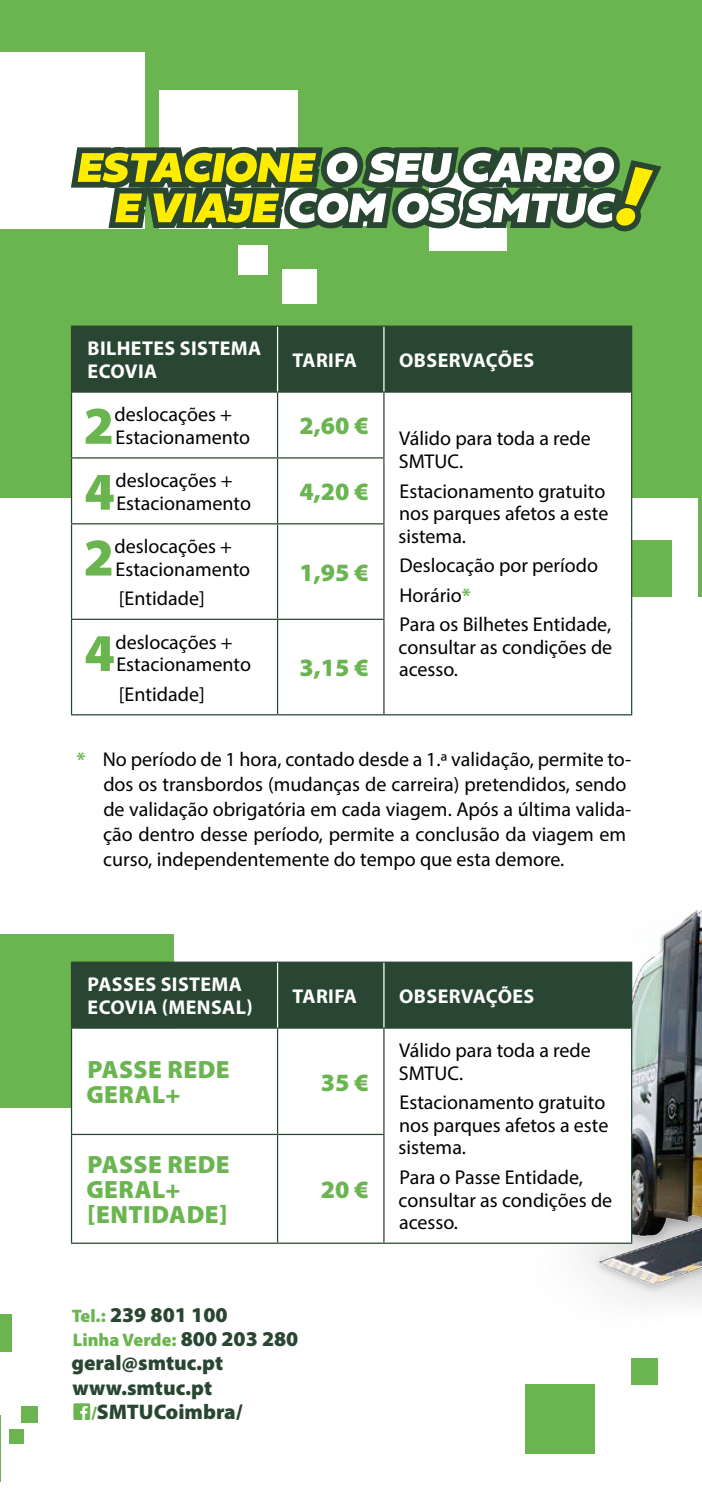
<style>
.page{position:relative;width:702px;height:1489px;background:#fff}
.page>*{position:absolute;margin:0;border:0;box-sizing:border-box;transform-origin:0 0}
.t1{font:900 53.5px "Myriad Pro";color:#6ab550}
.t2{font:900 25px/25px "Myriad Pro";letter-spacing:.02em;color:#6ab550}
.t3{font:900 21.25px/24.2px "Myriad Pro";color:#284631}
.t4{font:20px/22.5px "Myriad Pro";color:#000}
.t5{font:700 20px/22.5px "Myriad Pro";letter-spacing:.02em;color:#fff}
.t6{font:900 18.25px "Myriad Pro";color:#6ab550}
.s1{font-weight:700;color:#6ab550}
.s2{font-size:18.25px;color:#6ab550}
.s3{font-size:21.25px;color:#284631}
.s4{font-family:"Social Icons Pro Set 1 Rounded";font-weight:400;font-size:24.25px;color:#6ab550}
</style>
<div class="page">
<div style="left:0;top:0;width:702px;height:498px;background:#6ab550"></div>
<div style="left:611px;top:540px;width:60px;height:56px;background:#6ab550"></div>
<hr style="left:698px;top:421px;width:4px;height:175px;background:#6ab550">
<div style="left:160px;top:90px;width:138px;height:138px;background:#fff"></div>
<div style="left:429px;top:173px;width:77px;height:78px;background:#fff"></div>
<div style="left:282px;top:269px;width:35px;height:35px;background:#fff"></div>
<div style="left:239px;top:245px;width:29px;height:29px;background:#fff"></div>
<hr style="left:0;top:1414px;width:1px;height:67px;background:#6ab550">
<div style="left:0;top:1314px;width:12px;height:37px;background:#6ab550"></div>
<div style="left:21px;top:1405px;width:17px;height:17px;background:#6ab550"></div>
<div style="left:9px;top:1429px;width:14px;height:14px;background:#6ab550"></div>
<div style="left:0;top:52px;width:144px;height:176px;background:#fff"></div>
<div style="left:0;top:934px;width:173px;height:173px;background:#6ab550"></div>
<img style="left:174px;top:551px;width:528px;height:903px">
<svg style="left:71px;top:147px;width:590px;height:84px"></svg>
<div style="left:72px;top:327px;width:559px;height:64px;background:#284631"></div>
<svg style="left:72px;top:392px;width:559px;height:322px"></svg>
<hr style="left:71px;top:325px;width:206px;height:2px;background:#284631">
<hr style="left:71px;top:327px;width:1px;height:64px;background:#284631">
<hr style="left:277px;top:325px;width:107px;height:2px;background:#284631">
<hr style="left:384px;top:325px;width:248px;height:2px;background:#284631">
<hr style="left:631px;top:327px;width:1px;height:64px;background:#284631">
<hr style="left:71px;top:391px;width:206px;height:1px;background:#284631">
<hr style="left:71px;top:392px;width:1px;height:65px;background:#284631">
<hr style="left:277px;top:391px;width:107px;height:1px;background:#284631">
<hr style="left:277px;top:392px;width:1px;height:65px;background:#284631">
<hr style="left:384px;top:391px;width:248px;height:1px;background:#284631">
<hr style="left:383px;top:392px;width:1px;height:65px;background:#284631">
<hr style="left:631px;top:392px;width:1px;height:66px;background:#284631">
<hr style="left:631px;top:458px;width:1px;height:66px;background:#284631">
<hr style="left:631px;top:524px;width:1px;height:95px;background:#284631">
<hr style="left:631px;top:619px;width:1px;height:95px;background:#284631">
<hr style="left:384px;top:714px;width:248px;height:1px;background:#284631">
<hr style="left:71px;top:457px;width:206px;height:1px;background:#284631">
<hr style="left:71px;top:458px;width:1px;height:65px;background:#284631">
<hr style="left:277px;top:457px;width:107px;height:1px;background:#284631">
<hr style="left:277px;top:458px;width:1px;height:65px;background:#284631">
<hr style="left:383px;top:458px;width:1px;height:65px;background:#284631">
<hr style="left:71px;top:523px;width:206px;height:1px;background:#284631">
<hr style="left:71px;top:524px;width:1px;height:94px;background:#284631">
<hr style="left:277px;top:523px;width:107px;height:1px;background:#284631">
<hr style="left:277px;top:524px;width:1px;height:94px;background:#284631">
<hr style="left:383px;top:524px;width:1px;height:94px;background:#284631">
<hr style="left:71px;top:618px;width:206px;height:2px;background:#284631">
<hr style="left:71px;top:620px;width:1px;height:94px;background:#284631">
<hr style="left:277px;top:618px;width:107px;height:2px;background:#284631">
<hr style="left:277px;top:620px;width:1px;height:94px;background:#284631">
<hr style="left:383px;top:620px;width:1px;height:94px;background:#284631">
<hr style="left:71px;top:714px;width:206px;height:1px;background:#284631">
<hr style="left:277px;top:714px;width:107px;height:1px;background:#284631">
<hr style="left:277px;top:327px;width:1px;height:64px;background:#fff">
<hr style="left:383px;top:327px;width:1px;height:64px;background:#fff">
<div style="left:72px;top:962px;width:559px;height:65px;background:#284631"></div>
<svg style="left:72px;top:1028px;width:559px;height:214px"></svg>
<hr style="left:71px;top:961px;width:206px;height:1px;background:#284631">
<hr style="left:71px;top:962px;width:1px;height:65px;background:#284631">
<hr style="left:277px;top:961px;width:107px;height:1px;background:#284631">
<hr style="left:384px;top:961px;width:248px;height:1px;background:#284631">
<hr style="left:631px;top:962px;width:1px;height:65px;background:#284631">
<hr style="left:71px;top:1027px;width:206px;height:1px;background:#284631">
<hr style="left:71px;top:1028px;width:1px;height:105px;background:#284631">
<hr style="left:277px;top:1027px;width:107px;height:1px;background:#284631">
<hr style="left:277px;top:1028px;width:1px;height:105px;background:#284631">
<hr style="left:384px;top:1027px;width:248px;height:1px;background:#284631">
<hr style="left:383px;top:1028px;width:1px;height:105px;background:#284631">
<hr style="left:631px;top:1028px;width:1px;height:106px;background:#284631">
<hr style="left:631px;top:1134px;width:1px;height:108px;background:#284631">
<hr style="left:384px;top:1242px;width:248px;height:1px;background:#284631">
<hr style="left:71px;top:1242px;width:206px;height:1px;background:#284631">
<hr style="left:277px;top:962px;width:1px;height:65px;background:#fff">
<hr style="left:383px;top:962px;width:1px;height:65px;background:#fff">
<hr style="left:71px;top:1133px;width:206px;height:1px;background:#284631">
<hr style="left:71px;top:1134px;width:1px;height:108px;background:#284631">
<hr style="left:277px;top:1133px;width:107px;height:1px;background:#284631">
<hr style="left:277px;top:1134px;width:1px;height:108px;background:#284631">
<hr style="left:383px;top:1134px;width:1px;height:108px;background:#284631">
<hr style="left:277px;top:1242px;width:107px;height:1px;background:#284631">
<p class="t5" style="left:88px;top:337px;width:175px">BILHETES SISTEMA<br>ECOVIA</p>
<p class="t5" style="left:292px;top:348px;width:66px">TARIFA</p>
<p class="t5" style="left:399px;top:348px;width:137px">OBSERVAÇÕES</p>
<h1 class="t1" style="left:83px;top:390px;width:32px">2</h1>
<p class="t4" style="left:115px;top:403px;width:137px">deslocações +<br>Estacionamento</p>
<p class="t4" style="left:399px;top:427px;width:193px;text-indent:-100px"><sup>2,60</sup> <sup>€</sup> Válido para toda a rede<br>SMTUC.</p>
<p class="t4" style="left:398px;top:479px;width:211px">Estacionamento gratuito nos parques afetos a este sistema.</p>
<p class="t4" style="left:399px;top:550px;width:213px;line-height:29.5px">Deslocação por período<br>Horário<span class="s1">*<br></span>Para os Bilhetes Entidade,</p>
<p class="t4" style="left:398px;top:635px;width:215px">consultar as condições de acesso.</p>
<h1 class="t1" style="left:84px;top:456px;width:32px">4</h1>
<p class="t4" style="left:115px;top:469px;width:137px">deslocações +<br>Estacionamento</p>
<p class="t2" style="left:299px;top:478px;width:71px">4,20 €</p>
<h1 class="t1" style="left:83px;top:521px;width:32px">2</h1>
<p class="t4" style="left:115px;top:534px;width:137px">deslocações +<br>Estacionamento</p>
<p class="t4" style="left:119px;top:587px;width:87px">[Entidade]</p>
<p class="t2" style="left:299px;top:559px;width:71px">1,95 €</p>
<h1 class="t1" style="left:84px;top:617px;width:32px">4</h1>
<p class="t4" style="left:115px;top:630px;width:137px">deslocações +<br>Estacionamento</p>
<p class="t4" style="left:119px;top:682px;width:87px">[Entidade]</p>
<p class="t2" style="left:299px;top:654px;width:71px">3,15 €</p>
<p class="t4" style="left:103px;top:746px;width:529px;line-height:25px;text-indent:-27px"><span class="s1">*</span> No período de 1 hora, contado desde a 1.ª validação, permite to&shy;dos os transbordos (mudanças de carreira) pretendidos, sendo de validação obrigatória em cada viagem. Após a última valida&shy;ção dentro desse período, permite a conclusão da viagem em curso, independentemente do tempo que esta demore.</p>
<p class="t5" style="left:88px;top:972px;width:167px">PASSES SISTEMA<br>ECOVIA (MENSAL)</p>
<p class="t5" style="left:292px;top:983px;width:66px">TARIFA</p>
<p class="t5" style="left:399px;top:983px;width:137px">OBSERVAÇÕES</p>
<p class="t2" style="left:86px;top:1056px;width:145px">PASSE REDE<br>GERAL+</p>
<p class="t2" style="left:86px;top:1151px;width:145px">PASSE REDE<br>GERAL+ [ENTIDADE]</p>
<p class="t2" style="left:321px;top:1068px;width:49px">35 €</p>
<p class="t2" style="left:321px;top:1176px;width:49px">20 €</p>
<p class="t3" style="left:72px;top:1301px;width:157px"><span class="s2">Tel.:</span> 239 801 100</p>
<p class="t6" style="left:73px;top:1327px;width:227px">Linha Verde: <span class="s3">800 203 280</span></p>
<p class="t3" style="left:71px;top:1349px;width:173px">geral@smtuc.pt www.smtuc.pt <span class="s4">f</span><span class="s2">/</span>SMTUCoimbra/</p>
<p class="t4" style="left:399px;top:1038px;width:193px">Válido para toda a rede<br>SMTUC.</p>
<p class="t4" style="left:398px;top:1091px;width:211px">Estacionamento gratuito nos parques afetos a este sistema.</p>
<p class="t4" style="left:398px;top:1165px;width:215px">Para o Passe Entidade, consultar as condições de acesso.</p>
</div>
